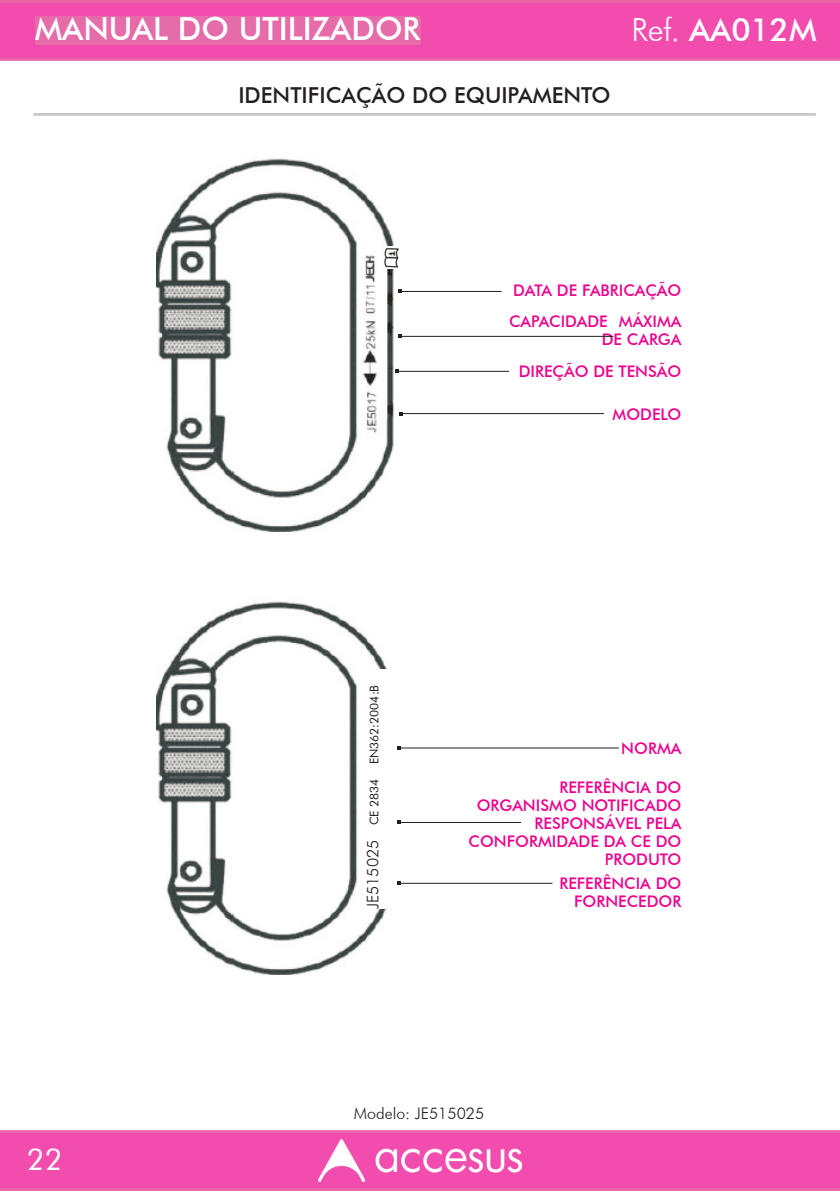
<style>
.page{position:relative;width:840px;height:1191px;background:#fff}
.page>*{position:absolute;margin:0;border:0;box-sizing:border-box;transform-origin:0 0}
.t1{font:500 31.8px "Futura BT";color:#fff}
.t2{font:30px "Futura BT";color:#fff}
.t3{font:500 22px "Futura BT";color:#231f20}
.t4{font:500 16px/18px "Futura BT";color:#ed008c;text-align:right}
.t5{font:300 16px "Futura BT";color:#231f20}
.t6{font:12px "Futura BT";color:#231f20}
.s1{font-weight:300}
.s2{font-weight:300;font-size:16px}
</style>
<div class="page">
<svg style="left:0;top:0;width:839px;height:61px;background:#f150ad"></svg>
<svg style="left:0;top:1130px;width:839px;height:61px;background:#f150ad"></svg>
<img style="left:318px;top:1139px;width:203px;height:42px">
<img style="left:156px;top:601px;width:231px;height:373px">
<img style="left:156px;top:158px;width:250px;height:373px">
<hr style="left:33px;top:113px;width:782px;height:3px;background:#c5c6c8">
<hr style="left:400px;top:291px;width:101px;height:1px;background:#231f20">
<hr style="left:400px;top:336px;width:213px;height:1px;background:#231f20">
<hr style="left:400px;top:413px;width:203px;height:1px;background:#231f20">
<hr style="left:396px;top:371px;width:113px;height:1px;background:#231f20">
<img style="left:382px;top:247px;width:16px;height:21px">
<div style="left:361px;top:669px;width:45px;height:240px;background:#fff"></div>
<hr style="left:398px;top:883px;width:154px;height:1px;background:#231f20">
<hr style="left:398px;top:822px;width:122px;height:1px;background:#231f20">
<hr style="left:398px;top:747px;width:220px;height:1px;background:#231f20">
<div style="left:35px;top:16px;width:385px;height:29px;background:#e56ba9"></div>
<h1 class="t1" style="left:34px;top:9px;width:382px">INSTRUCCI NES DE USO</h1>
<h1 class="t1" style="left:631px;top:10px;width:186px"><span class="s1">Ref.</span> AA012M</h1>
<p class="t1" style="left:35px;top:10px;width:387px">MANUAL DO UTILIZADOR</p>
<p class="t3" style="left:238px;top:82px;width:373px">IDENTIFICAÇÃO DO EQUIPAMENTO</p>
<p class="t4" style="left:513px;top:281px;width:170px">DATA DE FABRICAÇÃO</p>
<p class="t4" style="left:509px;top:312px;width:174px">CAPACIDADE MÁXIMA<br>DE CARGA</p>
<p class="t4" style="left:518px;top:362px;width:164px">DIREÇÃO DE TENSÃO</p>
<p class="t4" style="left:612px;top:405px;width:70px">MODELO</p>
<p class="t6" style="left:367px;top:909px;width:226px;rotate:-90deg"><span class="s2">JE515025</span> CE 2834 EN362:2004:B</p>
<p class="t4" style="left:621px;top:739px;width:62px">NORMA</p>
<p class="t4" style="left:468px;top:778px;width:214px">REFERÊNCIA DO<br>ORGANISMO NOTIFICADO<br>RESPONSÁVEL PELA<br>CONFORMIDADE DA CE DO<br>PRODUTO</p>
<p class="t4" style="left:559px;top:874px;width:123px">REFERÊNCIA DO<br>FORNECEDOR</p>
<h2 class="t2" style="left:27px;top:1141px;width:37px">22</h2>
<p class="t5" style="left:353px;top:1103px;width:132px">Modelo: JE515025</p>
</div>
